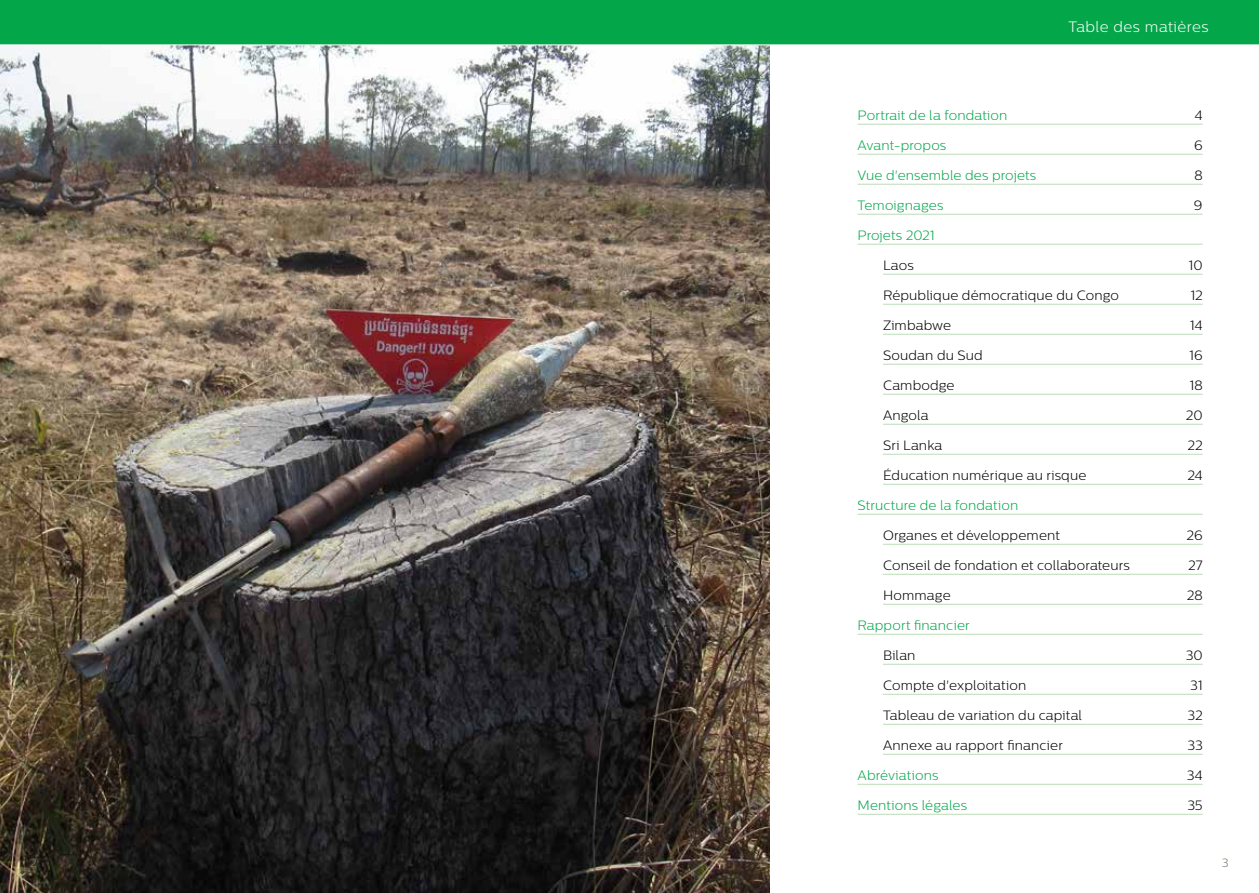
<style>
.page{position:relative;width:1259px;height:893px;background:#fff}
.page>*{position:absolute;margin:0;border:0;box-sizing:border-box;transform-origin:0 0}
.t1{font:300 15px "Centrale Sans";letter-spacing:.03em;color:#fff}
.t2{font:300 13.5px "Centrale Sans";letter-spacing:.01em;color:#000}
.t3{font:300 13.5px "Centrale Sans";letter-spacing:.01em;color:#04a64a}
.t4{font:300 12px "Centrale Sans";color:#797765}
</style>
<div class="page">
<img style="left:0;top:45px;width:770px;height:848px">
<hr style="left:857px;top:124px;width:345px;height:1px;background:#bcdcb8">
<hr style="left:857px;top:154px;width:345px;height:1px;background:#bcdcb8">
<hr style="left:857px;top:184px;width:345px;height:1px;background:#bcdcb8">
<hr style="left:857px;top:214px;width:345px;height:1px;background:#bcdcb8">
<hr style="left:857px;top:244px;width:345px;height:1px;background:#bcdcb8">
<hr style="left:883px;top:274px;width:319px;height:1px;background:#bcdcb8">
<hr style="left:883px;top:304px;width:319px;height:1px;background:#bcdcb8">
<hr style="left:883px;top:334px;width:319px;height:1px;background:#bcdcb8">
<hr style="left:883px;top:364px;width:319px;height:1px;background:#bcdcb8">
<hr style="left:883px;top:394px;width:319px;height:1px;background:#bcdcb8">
<hr style="left:883px;top:424px;width:319px;height:1px;background:#bcdcb8">
<hr style="left:883px;top:454px;width:319px;height:1px;background:#bcdcb8">
<hr style="left:883px;top:484px;width:319px;height:1px;background:#bcdcb8">
<hr style="left:857px;top:514px;width:345px;height:1px;background:#bcdcb8">
<hr style="left:883px;top:544px;width:319px;height:1px;background:#bcdcb8">
<hr style="left:883px;top:574px;width:319px;height:1px;background:#bcdcb8">
<hr style="left:883px;top:604px;width:319px;height:1px;background:#bcdcb8">
<hr style="left:857px;top:634px;width:345px;height:1px;background:#bcdcb8">
<hr style="left:883px;top:664px;width:319px;height:1px;background:#bcdcb8">
<hr style="left:883px;top:694px;width:319px;height:1px;background:#bcdcb8">
<hr style="left:883px;top:724px;width:319px;height:1px;background:#bcdcb8">
<hr style="left:883px;top:754px;width:319px;height:1px;background:#bcdcb8">
<hr style="left:857px;top:784px;width:345px;height:1px;background:#bcdcb8">
<hr style="left:857px;top:814px;width:345px;height:1px;background:#bcdcb8">
<div style="left:0;top:0;width:1259px;height:45px;background:#04a64a"></div>
<p class="t1" style="left:1068px;top:19px;width:141px">Table des matières</p>
<p class="t3" style="left:857px;top:107px;width:151px">Portrait de la fondation</p>
<p class="t2" style="left:1194px;top:107px;width:10px">4</p>
<p class="t3" style="left:857px;top:137px;width:90px">Avant-propos</p>
<p class="t2" style="left:1194px;top:137px;width:10px">6</p>
<p class="t3" style="left:857px;top:167px;width:180px">Vue d'ensemble des projets</p>
<p class="t2" style="left:1194px;top:167px;width:10px">8</p>
<p class="t3" style="left:857px;top:197px;width:87px">Temoignages</p>
<p class="t2" style="left:1194px;top:197px;width:10px">9</p>
<p class="t3" style="left:857px;top:227px;width:79px">Projets 2021</p>
<p class="t2" style="left:883px;top:257px;width:32px">Laos</p>
<p class="t2" style="left:1188px;top:257px;width:16px">10</p>
<p class="t2" style="left:883px;top:287px;width:237px">République démocratique du Congo</p>
<p class="t2" style="left:1190px;top:287px;width:14px">12</p>
<p class="t2" style="left:883px;top:317px;width:70px">Zimbabwe</p>
<p class="t2" style="left:1189px;top:317px;width:14px">14</p>
<p class="t2" style="left:883px;top:347px;width:101px">Soudan du Sud</p>
<p class="t2" style="left:1189px;top:347px;width:15px">16</p>
<p class="t2" style="left:883px;top:377px;width:73px">Cambodge</p>
<p class="t2" style="left:1189px;top:377px;width:15px">18</p>
<p class="t2" style="left:883px;top:407px;width:47px">Angola</p>
<p class="t2" style="left:1186px;top:407px;width:18px">20</p>
<p class="t2" style="left:883px;top:437px;width:61px">Sri Lanka</p>
<p class="t2" style="left:1187px;top:437px;width:17px">22</p>
<p class="t2" style="left:883px;top:467px;width:205px">Éducation numérique au risque</p>
<p class="t2" style="left:1187px;top:467px;width:17px">24</p>
<p class="t3" style="left:857px;top:497px;width:162px">Structure de la fondation</p>
<p class="t2" style="left:883px;top:527px;width:178px">Organes et développement</p>
<p class="t2" style="left:1186px;top:527px;width:18px">26</p>
<p class="t2" style="left:883px;top:557px;width:248px">Conseil de fondation et collaborateurs</p>
<p class="t2" style="left:1188px;top:557px;width:16px">27</p>
<p class="t2" style="left:883px;top:587px;width:69px">Hommage</p>
<p class="t2" style="left:1187px;top:587px;width:17px">28</p>
<p class="t3" style="left:857px;top:617px;width:114px">Rapport financier</p>
<p class="t2" style="left:883px;top:647px;width:34px">Bilan</p>
<p class="t2" style="left:1185px;top:647px;width:18px">30</p>
<p class="t2" style="left:883px;top:677px;width:145px">Compte d'exploitation</p>
<p class="t2" style="left:1190px;top:677px;width:14px">31</p>
<p class="t2" style="left:883px;top:707px;width:200px">Tableau de variation du capital</p>
<p class="t2" style="left:1187px;top:707px;width:17px">32</p>
<p class="t2" style="left:883px;top:737px;width:181px">Annexe au rapport financier</p>
<p class="t2" style="left:1187px;top:737px;width:17px">33</p>
<p class="t3" style="left:857px;top:767px;width:82px">Abréviations</p>
<p class="t2" style="left:1186px;top:767px;width:17px">34</p>
<p class="t3" style="left:857px;top:797px;width:111px">Mentions légales</p>
<p class="t2" style="left:1187px;top:797px;width:17px">35</p>
<p class="t4" style="left:30px;top:856px;width:8px">2</p>
<p class="t4" style="left:1222px;top:856px;width:8px">3</p>
</div>
